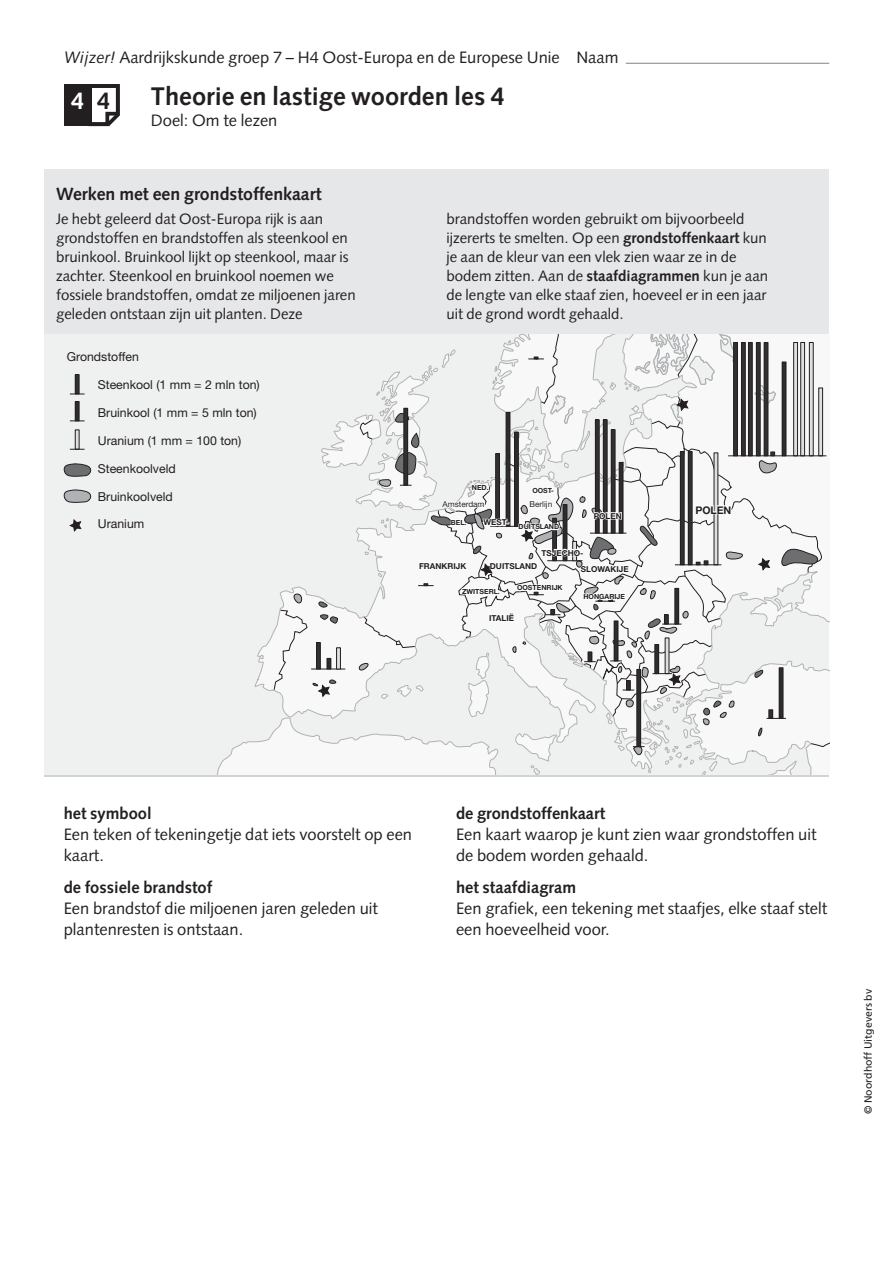
<style>
.page{position:relative;width:893px;height:1263px;background:#fff}
.page>*{position:absolute;margin:0;border:0;box-sizing:border-box;transform-origin:0 0}
.t1{font:700 25.5px "Syntax LT Std";color:#231f20}
.t2{font:700 24px "Syntax LT Std";color:#fff}
.t3{font:700 17.7px "Syntax LT Std";color:#231f20}
.t4{font:16.5px/21px "Syntax LT Std";color:#231f20}
.t5{font:700 16.5px "Syntax LT Std";color:#231f20}
.t6{font:15px/19px "Syntax LT Std";color:#231f20}
.t7{font:12.3px "Helvetica Neue LT Std";color:#231f20}
.t8{font:10.5px "Frutiger LT Std";color:#231f20}
.t9{font:700 10.5px "Helvetica Neue LT Std";color:#231f20}
.t10{font:700 8.25px/16.6px "Helvetica Neue LT Std";color:#231f20}
.t11{font:8.25px "Helvetica Neue LT Std";color:#231f20}
.t12{font:700 7.05px "Helvetica Neue LT Std";color:#231f20}
.s1{font-style:italic}
.s2{color:#231f20}
.s3{font-weight:700}
</style>
<div class="page">
<hr style="left:626px;top:63px;width:203px;height:1px;background:#808285">
<div style="left:45px;top:169px;width:784px;height:167px;background:#e6e7e8"></div>
<div style="left:45px;top:335px;width:784px;height:440px;background:#eff0f0"></div>
<svg style="left:69px;top:519px;width:13px;height:13px"></svg>
<svg style="left:63px;top:489px;width:29px;height:14px"></svg>
<svg style="left:63px;top:463px;width:29px;height:14px"></svg>
<div style="left:75px;top:430px;width:4px;height:19px;border:1px solid #231f20"></div>
<svg style="left:70px;top:449px;width:15px;height:1px"></svg>
<div style="left:75px;top:401px;width:4px;height:20px;border:1px solid #231f20"></div>
<svg style="left:70px;top:421px;width:15px;height:1px"></svg>
<div style="left:75px;top:374px;width:4px;height:20px;border:1px solid #231f20"></div>
<svg style="left:70px;top:394px;width:15px;height:1px"></svg>
<svg style="left:213px;top:334px;width:616px;height:443px"></svg>
<div style="left:64px;top:84px;width:28px;height:42px;background:#231f20"></div>
<svg style="left:88px;top:84px;width:32px;height:43px"></svg>
<p class="t4" style="left:64px;top:48px;width:556px"><span class="s1">Wijzer!</span> Aardrijkskunde groep 7 – H4 Oost-Europa en de Europese Unie Naam</p>
<h1 class="t1" style="left:151px;top:85px;width:355px">Theorie en lastige woorden les 4</h1>
<p class="t4" style="left:151px;top:111px;width:128px">Doel: Om te lezen</p>
<h2 class="t2" style="left:71px;top:90px;width:41px">4 <span class="s2">4</span></h2>
<p class="t3" style="left:56px;top:186px;width:267px">Werken met een grondstoffenkaart</p>
<p class="t6" style="left:56px;top:210px;width:301px">Je hebt geleerd dat Oost-Europa rijk is aan grondstoffen en brandstoffen als steenkool en bruinkool. Bruinkool lijkt op steenkool, maar is zachter. Steenkool en bruinkool noemen we fossiele brandstoffen, omdat ze miljoenen jaren geleden ontstaan zijn uit planten. Deze</p>
<p class="t6" style="left:446px;top:210px;width:323px">brandstoffen worden gebruikt om bijvoorbeeld ijzererts te smelten. Op een <span class="s3">grondstoffenkaart</span> kun je aan de kleur van een vlek zien waar ze in de bodem zitten. Aan de <span class="s3">staafdiagrammen</span> kun je aan de lengte van elke staaf zien, hoeveel er in een jaar uit de grond wordt gehaald.</p>
<p class="t7" style="left:67px;top:349px;width:73px">Grondstoffen</p>
<p class="t7" style="left:98px;top:378px;width:163px">Steenkool (1 mm = 2 mln ton)</p>
<p class="t7" style="left:98px;top:406px;width:160px">Bruinkool (1 mm = 5 mln ton)</p>
<p class="t7" style="left:98px;top:433px;width:145px">Uranium (1 mm = 100 ton)</p>
<p class="t7" style="left:98px;top:461px;width:79px">Steenkoolveld</p>
<p class="t7" style="left:98px;top:489px;width:76px">Bruinkoolveld</p>
<p class="t7" style="left:98px;top:517px;width:48px">Uranium</p>
<p class="t12" style="left:472px;top:484px;width:18px">NED.</p>
<p class="t12" style="left:532px;top:487px;width:23px">OOST-</p>
<p class="t11" style="left:442px;top:499px;width:44px">Amsterdam</p>
<p class="t11" style="left:529px;top:499px;width:24px">Berlijn</p>
<p class="t12" style="left:451px;top:518px;width:17px">BEL.</p>
<p class="t10" style="left:483px;top:514px;width:27px">WEST-</p>
<p class="t12" style="left:518px;top:523px;width:42px">DUITSLAND</p>
<p class="t10" style="left:594px;top:508px;width:30px">POLEN</p>
<p class="t10" style="left:419px;top:557px;width:49px">FRANKRIJK</p>
<p class="t10" style="left:581px;top:544px;width:49px;text-indent:-39px">TSJECHO-<br>SLOWAKIJE</p>
<p class="t10" style="left:490px;top:557px;width:49px">DUITSLAND</p>
<p class="t12" style="left:462px;top:587px;width:39px">ZWITSERL.</p>
<p class="t12" style="left:517px;top:584px;width:47px">OOSTENRIJK</p>
<p class="t10" style="left:489px;top:610px;width:27px">ITALIË</p>
<p class="t12" style="left:583px;top:593px;width:43px">HONGARIJE</p>
<p class="t9" style="left:695px;top:504px;width:38px">POLEN</p>
<p class="t5" style="left:64px;top:806px;width:89px">het symbool</p>
<p class="t4" style="left:64px;top:825px;width:350px">Een teken of tekeningetje dat iets voorstelt op een kaart.</p>
<p class="t5" style="left:64px;top:880px;width:150px">de fossiele brandstof</p>
<p class="t4" style="left:64px;top:899px;width:316px">Een brandstof die miljoenen jaren geleden uit plantenresten is ontstaan.</p>
<p class="t5" style="left:456px;top:806px;width:151px">de grondstoffenkaart</p>
<p class="t4" style="left:456px;top:825px;width:362px">Een kaart waarop je kunt zien waar grondstoffen uit de bodem worden gehaald.</p>
<p class="t5" style="left:456px;top:880px;width:122px">het staafdiagram</p>
<p class="t4" style="left:456px;top:899px;width:373px">Een grafiek, een tekening met staafjes, elke staaf stelt een hoeveelheid voor.</p>
<p class="t8" style="left:863px;top:1114px;width:126px;rotate:-90deg">© Noordhoff Uitgevers bv</p>
</div>
